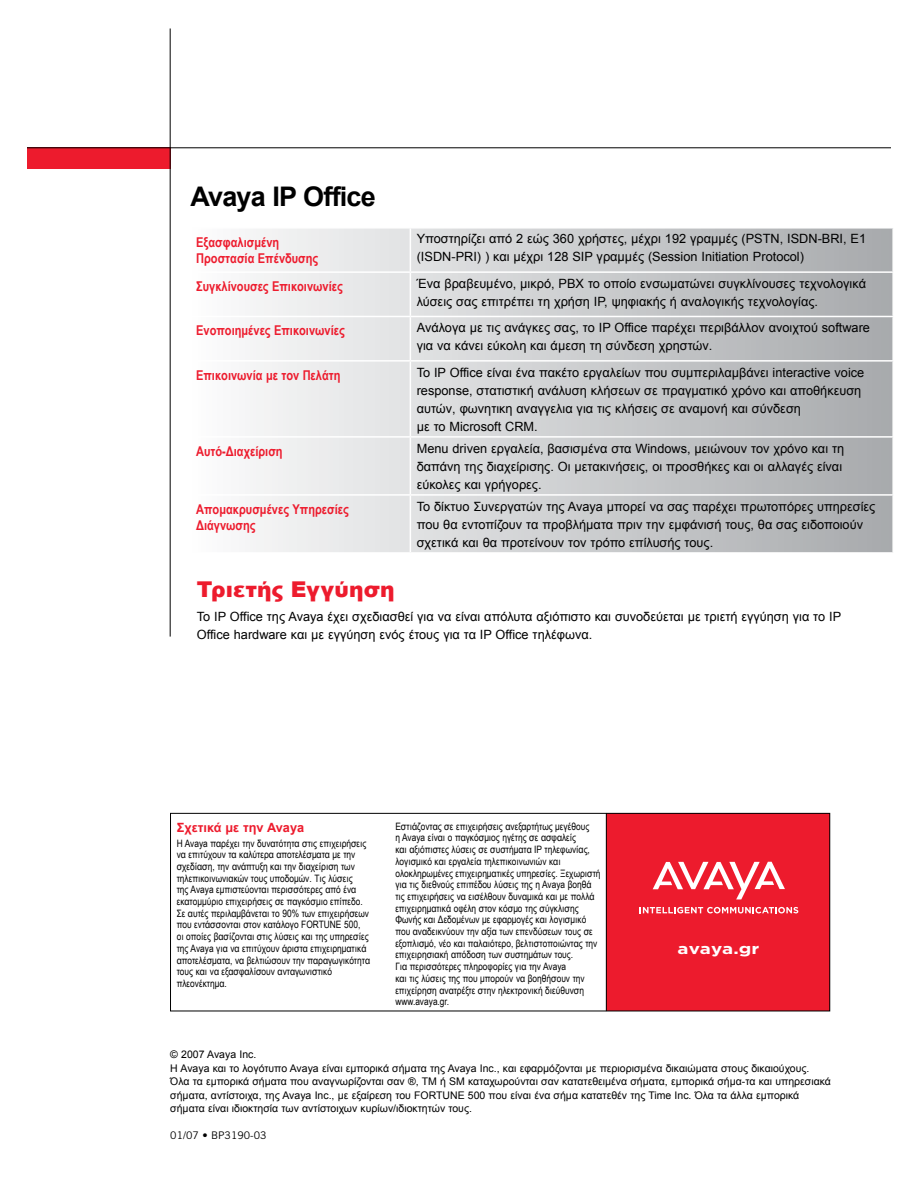
<style>
.page{position:relative;width:918px;height:1188px;background:#fff}
.page>*{position:absolute;margin:0;border:0;box-sizing:border-box;transform-origin:0 0}
.t1{font:700 27px "Arial";letter-spacing:-.03em;color:#000}
.t2{font:900 21.75px "Arial";letter-spacing:.01em;color:#ed1b2d}
.t3{font:700 15px "Gotham";color:#fff;scale:1.25 1}
.t4{font:700 13.5px/16.5px "Arial Narrow";color:#ed1b2d}
.t5{font:12.75px/18px "Arial";color:#000}
.t6{font:700 12.75px "Arial";color:#ed1b2d}
.t7{font:10.5px/13.5px "Arial";color:#000}
.t8{font:10.5px "Trade Gothic";color:#000}
.t9{font:10.2px/11.7px "Arial Narrow";color:#000}
</style>
<div class="page">
<div style="left:27px;top:147px;width:143px;height:22px;background:#ed1b2d"></div>
<hr style="left:170px;top:28px;width:1px;height:609px;background:#000">
<hr style="left:27px;top:147px;width:864px;height:1px;background:#000">
<svg style="left:250px;top:229px;width:160px;height:323px"></svg>
<svg style="left:411px;top:229px;width:481px;height:323px;background:#c6c8ca"></svg>
<hr style="left:189px;top:271px;width:221px;height:2px;background:#fff">
<hr style="left:410px;top:271px;width:484px;height:2px;background:#fff">
<hr style="left:189px;top:316px;width:221px;height:1px;background:#fff">
<hr style="left:410px;top:316px;width:484px;height:1px;background:#fff">
<hr style="left:189px;top:360px;width:221px;height:2px;background:#fff">
<hr style="left:410px;top:360px;width:484px;height:2px;background:#fff">
<hr style="left:189px;top:436px;width:221px;height:2px;background:#fff">
<hr style="left:410px;top:436px;width:484px;height:2px;background:#fff">
<hr style="left:189px;top:494px;width:221px;height:2px;background:#fff">
<hr style="left:410px;top:494px;width:484px;height:2px;background:#fff">
<div style="left:606px;top:814px;width:224px;height:197px;background:#ed1b2d"></div>
<div style="left:170px;top:813px;width:660px;height:198px;border:1px solid #000"></div>
<hr style="left:606px;top:813px;width:1px;height:198px;background:#000">
<svg style="left:653px;top:862px;width:132px;height:37px"></svg>
<svg style="left:640px;top:907px;width:158px;height:6px"></svg>
<h1 class="t1" style="left:190px;top:179px;width:187px">Avaya IP Office</h1>
<h3 class="t4" style="left:196px;top:233px;width:124px">Εξασφαλισμένη<br>Προστασία Επένδυσης</h3>
<p class="t5" style="left:417px;top:230px;width:451px">Υποστηρίζει από 2 εώς 360 χρήστες, μέχρι 192 γραμμές (PSTN, ISDN-BRI, E1 (ISDN-PRI) ) και μέχρι 128 SIP γραμμές (Session Initiation Protocol)</p>
<h3 class="t4" style="left:196px;top:277px;width:148px">Συγκλίνουσες Επικοινωνίες</h3>
<p class="t5" style="left:417px;top:274px;width:451px">Ένα βραβευμένο, μικρό, PBX το οποίο ενσωματώνει συγκλίνουσες τεχνολογικά λύσεις σας επιτρέπει τη χρήση IP, ψηφιακής ή αναλογικής τεχνολογίας.</p>
<h3 class="t4" style="left:196px;top:322px;width:150px">Ενοποιημένες Επικοινωνίες</h3>
<p class="t5" style="left:417px;top:319px;width:455px">Ανάλογα με τις ανάγκες σας, το IP Office παρέχει περιβάλλον ανοιχτού software για να κάνει εύκολη και άμεση τη σύνδεση χρηστών.</p>
<h3 class="t4" style="left:196px;top:366px;width:146px">Επικοινωνία με τον Πελάτη</h3>
<p class="t5" style="left:417px;top:363px;width:449px">Το IP Office είναι ένα πακέτο εργαλείων που συμπεριλαμβάνει interactive voice response, στατιστική ανάλυση κλήσεων σε πραγματικό χρόνο και αποθήκευση αυτών, φωνητικη αναγγελια για τις κλήσεις σε αναμονή και σύνδεση<br>με το Microsoft CRM.</p>
<h3 class="t4" style="left:196px;top:442px;width:88px">Αυτό-Διαχείριση</h3>
<p class="t5" style="left:417px;top:439px;width:429px">Menu driven εργαλεία, βασισμένα στα Windows, μειώνουν τον χρόνο και τη δαπάνη της διαχείρισης. Οι μετακινήσεις, οι προσθήκες και οι αλλαγές είναι εύκολες και γρήγορες.</p>
<h3 class="t4" style="left:196px;top:500px;width:154px">Απομακρυσμένες Υπηρεσίες<br>Διάγνωσης</h3>
<p class="t5" style="left:417px;top:497px;width:460px">Το δίκτυο Συνεργατών της Avaya μπορεί να σας παρέχει πρωτοπόρες υπηρεσίες που θα εντοπίζουν τα προβλήματα πριν την εμφάνισή τους, θα σας ειδοποιούν σχετικά και θα προτείνουν τον τρόπο επίλυσής τους.</p>
<h2 class="t2" style="left:197px;top:573px;width:199px">Τριετής Εγγύηση</h2>
<p class="t5" style="left:197px;top:607px;width:646px">Το IP Office της Avaya έχει σχεδιασθεί για να είναι απόλυτα αξιόπιστο και συνοδεύεται με τριετή εγγύηση για το IP<br>Office hardware και με εγγύηση ενός έτους για τα IP Office τηλέφωνα.</p>
<p class="t6" style="left:177px;top:819px;width:129px">Σχετικά με την Avaya</p>
<p class="t9" style="left:177px;top:837px;width:195px">Η Avaya παρέχει την δυνατότητα στις επιχειρήσεις να επιτύχουν τα καλύτερα αποτελέσματα με την σχεδίαση, την ανάπτυξη και την διαχείριση των τηλεπικοινωνιακών τους υποδομών. Τις λύσεις<br>της Avaya εμπιστεύονται περισσότερες από ένα εκατομμύριο επιχειρήσεις σε παγκόσμιο επίπεδο.<br>Σε αυτές περιλαμβάνεται το 90% των επιχειρήσεων που εντάσσονται στον κατάλογο FORTUNE 500,<br>οι οποίες βασίζονται στις λύσεις και της υπηρεσίες της Avaya για να επιτύχουν άριστα επιχειρηματικά αποτελέσματα, να βελτιώσουν την παραγωγικότητα τους και να εξασφαλίσουν ανταγωνιστικό πλεονέκτημα.</p>
<p class="t9" style="left:395px;top:820px;width:207px">Εστιάζοντας σε επιχειρήσεις ανεξαρτήτως μεγέθους<br>η Avaya είναι ο παγκόσμιος ηγέτης σε ασφαλείς<br>και αξιόπιστες λύσεις σε συστήματα IP τηλεφωνίας, λογισμικό και εργαλεία τηλεπικοινωνιών και ολοκληρωμένες επιχειρηματικές υπηρεσίες. Ξεχωριστή για τις διεθνούς επιπέδου λύσεις της η Avaya βοηθά τις επιχειρήσεις να εισέλθουν δυναμικά και με πολλά επιχειρηματικά οφέλη στον κόσμο της σύγκλισης Φωνής και Δεδομένων με εφαρμογές και λογισμικό που αναδεικνύουν την αξία των επενδύσεων τους σε εξοπλισμό, νέο και παλαιότερο, βελτιστοποιώντας την επιχειρησιακή απόδοση των συστημάτων τους.<br>Για περισσότερες πληροφορίες για την Avaya<br>και τις λύσεις της που μπορούν να βοηθήσουν την επιχείρηση ανατρέξτε στην ηλεκτρονική διεύθυνση www.avaya.gr.</p>
<h3 class="t3" style="left:678px;top:940px;width:67px">avaya.gr</h3>
<p class="t7" style="left:170px;top:1048px;width:662px">© 2007 Avaya Inc.<br>Η Avaya και το λογότυπο Avaya είναι εμπορικά σήματα της Avaya Inc., και εφαρμόζονται με περιορισμένα δικαιώματα στους δικαιούχους.<br>Όλα τα εμπορικά σήματα που αναγνωρίζονται σαν ®, TM ή SM καταχωρούνται σαν κατατεθειμένα σήματα, εμπορικά σήμα-τα και υπηρεσιακά σήματα, αντίστοιχα, της Avaya Inc., με εξαίρεση του FORTUNE 500 που είναι ένα σήμα κατατεθέν της Time Inc. Όλα τα άλλα εμπορικά σήματα είναι ιδιοκτησία των αντίστοιχων κυρίων/ιδιοκτητών τους.</p>
<p class="t8" style="left:170px;top:1129px;width:98px">01/07 • BP3190-03</p>
</div>
